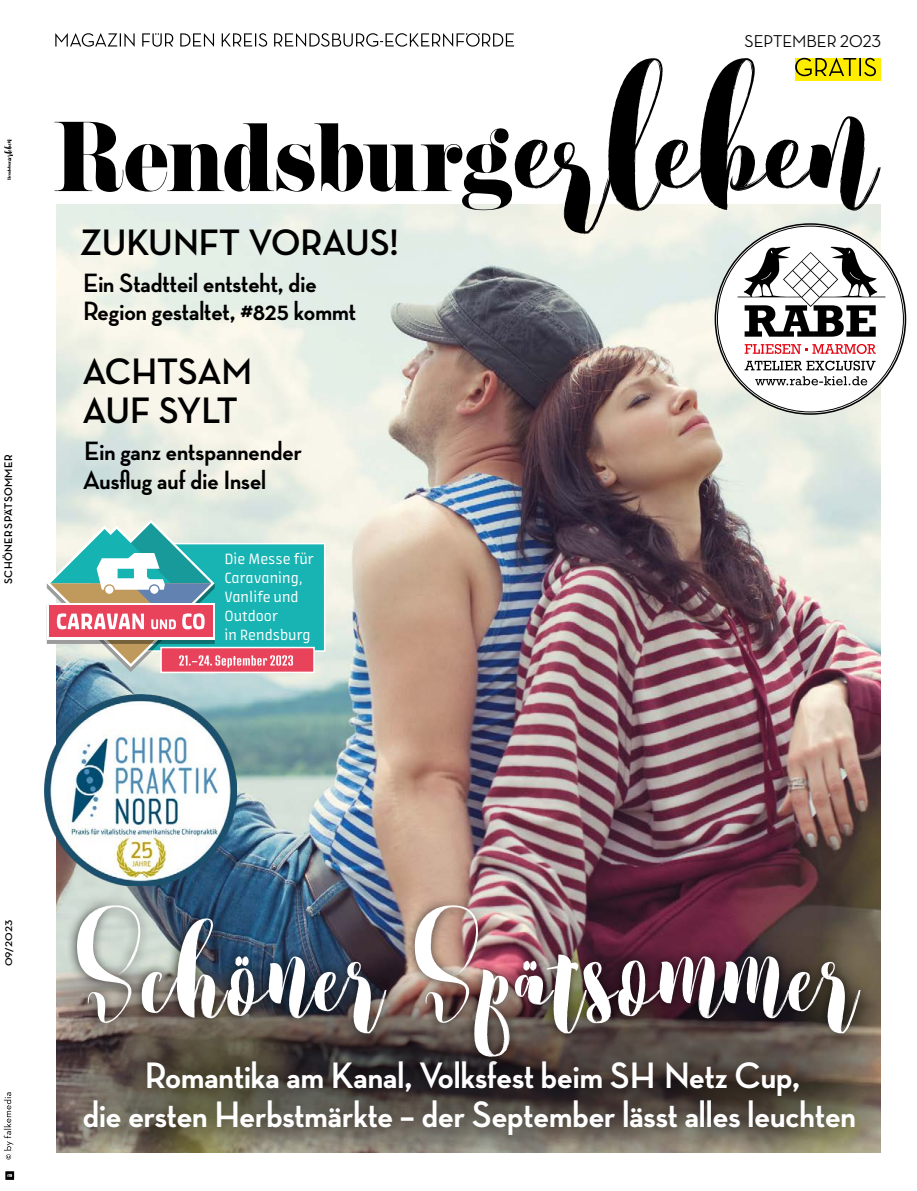
<style>
.page{position:relative;width:917px;height:1191px;background:#fff}
.page>*{position:absolute;margin:0;border:0;box-sizing:border-box;transform-origin:0 0}
.t1{font:128.55px "Willona Brush";letter-spacing:.03em;color:#fff}
.t2{font:700 37.5px/39px "Neutra Disp";color:#fff;text-align:center}
.t3{font:700 37.5px/39px "Neutra Disp";letter-spacing:-.005em;color:#000}
.t4{font:700 27px/28.5px "Neutra Disp";color:#000}
.t5{font:500 17.4px "Neutra Disp";color:#000}
.t6{font:15.75px/19px "Amman Sans Pro";color:#fff}
.t7{font:700 11.25px "Neutra Disp";letter-spacing:.015em;color:#000}
.t8{font:700 9.9px "Neutra Disp";letter-spacing:.02em;color:#000;scale:1.11 1}
</style>
<div class="page">
<img style="left:56px;top:417px;width:824px;height:548px">
<svg style="left:55px;top:33px;width:459px;height:14px"></svg>
<div style="left:61px;top:1039px;width:815px;height:117px;background:#000;opacity:.72"></div>
<div style="left:66px;top:895px;width:804px;height:172px;background:#000;opacity:.7"></div>
<svg style="left:4px;top:139px;width:9px;height:41px"></svg>
<svg style="left:4px;top:1092px;width:9px;height:67px"></svg>
<div style="left:5px;top:1171px;width:9px;height:8px;background:#000"></div>
<svg style="left:7px;top:1174px;width:5px;height:3px"></svg>
<svg style="left:54px;top:58px;width:853px;height:359px"></svg>
<svg style="left:47px;top:520px;width:278px;height:152px;background:#90b1b2"></svg>
<img style="left:45px;top:694px;width:191px;height:192px">
<p class="t7" style="left:2px;top:584px;width:130px;rotate:-90deg">SCHÖNER SPÄTSOMMER</p>
<p class="t3" style="left:80px;top:224px;width:320px">ZUKUNFT VORAUS!</p>
<p class="t4" style="left:83px;top:269px;width:274px">Ein Stadtteil entsteht, die<br>Region gestaltet, #825 kommt</p>
<p class="t3" style="left:82px;top:353px;width:171px">ACHTSAM<br>AUF SYLT</p>
<p class="t4" style="left:83px;top:437px;width:221px">Ein ganz entspannender<br>Ausflug auf die Insel</p>
<p class="t6" style="left:224px;top:549px;width:91px">Die Messe für<br>Caravaning,<br>Vanlife und<br>Outdoor<br>in Rendsburg</p>
<p class="t5" style="left:744px;top:31px;width:138px">SEPTEMBER 2023</p>
<p class="t8" style="left:3px;top:966px;width:43px;rotate:-90deg">09/2023</p>
<h1 class="t1" style="left:77px;top:879px;width:779px">Schöner Spätsommer</h1>
<p class="t2" style="left:83px;top:1056px;width:774px">Romantika am Kanal, Volksfest beim SH Netz Cup,<br>die ersten Herbstmärkte – der September lässt alles leuchten</p>
</div>
